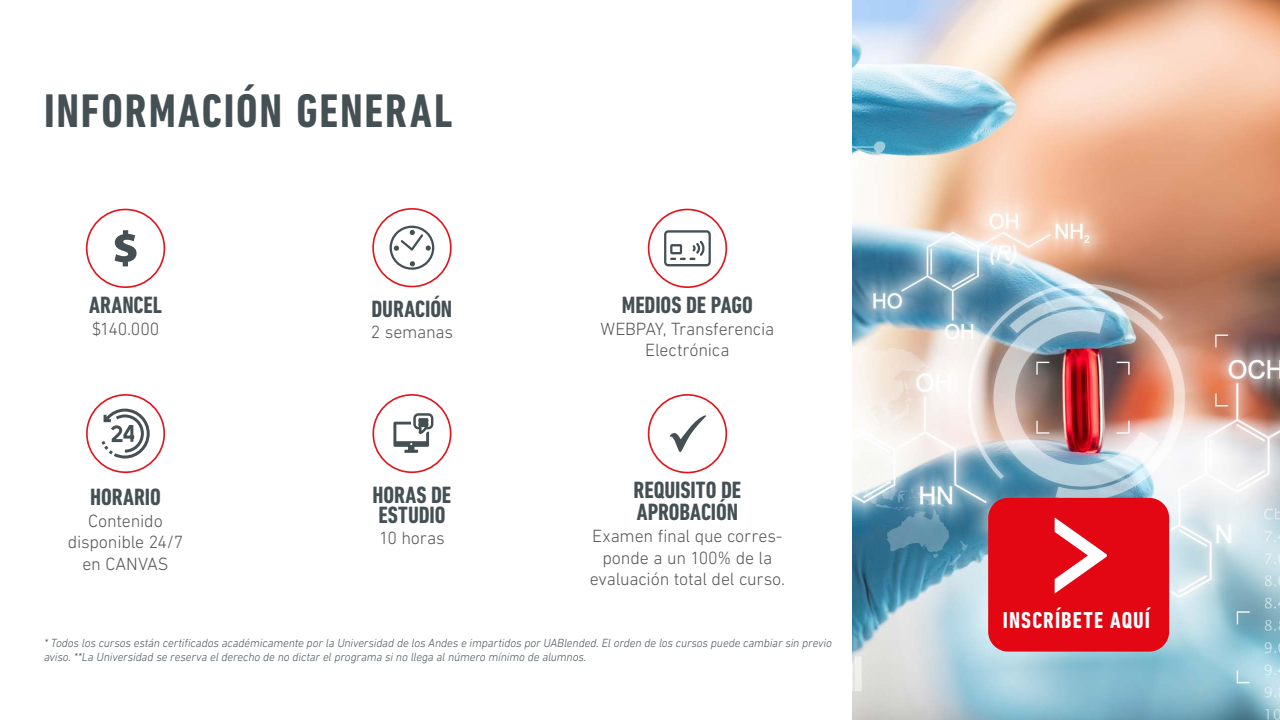
<style>
.page{position:relative;width:1280px;height:720px;background:#fff}
.page>*{position:absolute;margin:0;border:0;box-sizing:border-box;transform-origin:0 0}
.t1{font:700 condensed 48px "DIN Next LT Pro";letter-spacing:.04em;color:#455055}
.t2{font:700 condensed 24px/20px "DIN Next LT Pro";letter-spacing:-.005em;color:#455055}
.t3{font:700 condensed 23.4px "DIN Next LT Pro";letter-spacing:.045em;color:#fff}
.t4{font:300 18px/21.6px "DIN Next LT Pro";letter-spacing:-.01em;color:#575756;text-align:center}
.t5{font:italic 300 12px/14.4px "DIN Next LT Pro";letter-spacing:-.01em;color:#455055}
</style>
<div class="page">
<img style="left:852px;top:0;width:428px;height:720px">
<div style="left:372px;top:394px;width:79px;height:79px;border:2px solid #e3141c;border-radius:50%"></div>
<svg style="left:393px;top:413px;width:40px;height:40px"></svg>
<div style="left:372px;top:208px;width:80px;height:79px;border:2px solid #e3141c;border-radius:50%"></div>
<svg style="left:390px;top:226px;width:44px;height:44px"></svg>
<div style="left:86px;top:209px;width:79px;height:79px;border:2px solid #e3141c;border-radius:50%"></div>
<svg style="left:115px;top:230px;width:22px;height:36px"></svg>
<div style="left:86px;top:394px;width:79px;height:79px;border:2px solid #e3141c;border-radius:50%"></div>
<svg style="left:101px;top:408px;width:49px;height:51px"></svg>
<div style="left:648px;top:209px;width:79px;height:79px;border:2px solid #e3141c;border-radius:50%"></div>
<svg style="left:664px;top:230px;width:47px;height:36px"></svg>
<div style="left:988px;top:498px;width:181px;height:154px;background:#e30613;border-radius:20px"></div>
<svg style="left:1055px;top:517px;width:52px;height:77px"></svg>
<div style="left:648px;top:394px;width:79px;height:79px;border:2px solid #e3141c;border-radius:50%"></div>
<svg style="left:669px;top:415px;width:37px;height:37px"></svg>
<h1 class="t1" style="left:44px;top:84px;width:410px">INFORMACIÓN GENERAL</h1>
<h2 class="t2" style="left:89px;top:295px;width:74px">ARANCEL</h2>
<h3 class="t4" style="left:92px;top:318px;width:69px">$140.000</h3>
<h2 class="t2" style="left:90px;top:487px;width:72px">HORARIO</h2>
<h3 class="t4" style="left:68px;top:509px;width:117px">Contenido disponible 24/7 en CANVAS</h3>
<h2 class="t2" style="left:372px;top:299px;width:82px">DURACIÓN</h2>
<h3 class="t4" style="left:371px;top:321px;width:84px">2 semanas</h3>
<h2 class="t2" style="left:373px;top:485px;width:80px">HORAS DE<br>ESTUDIO</h2>
<h3 class="t4" style="left:379px;top:527px;width:67px">10 horas</h3>
<h2 class="t2" style="left:622px;top:295px;width:133px">MEDIOS DE PAGO</h2>
<h3 class="t4" style="left:601px;top:318px;width:175px">WEBPAY, Transferencia<br>Electrónica</h3>
<h2 class="t2" style="left:634px;top:479px;width:109px;line-height:22px">REQUISITO DE<br>APROBACIÓN</h2>
<h3 class="t4" style="left:590px;top:525px;width:197px">Examen final que corres&shy;ponde a un 100% de la evaluación total del curso.</h3>
<p class="t5" style="left:44px;top:635px;width:789px">* Todos los cursos están certificados académicamente por la Universidad de los Andes e impartidos por UABlended. El orden de los cursos puede cambiar sin previo aviso. **La Universidad se reserva el derecho de no dictar el programa si no llega al número mínimo de alumnos.</p>
<h3 class="t3" style="left:1003px;top:607px;width:149px">INSCRÍBETE AQUÍ</h3>
</div>
